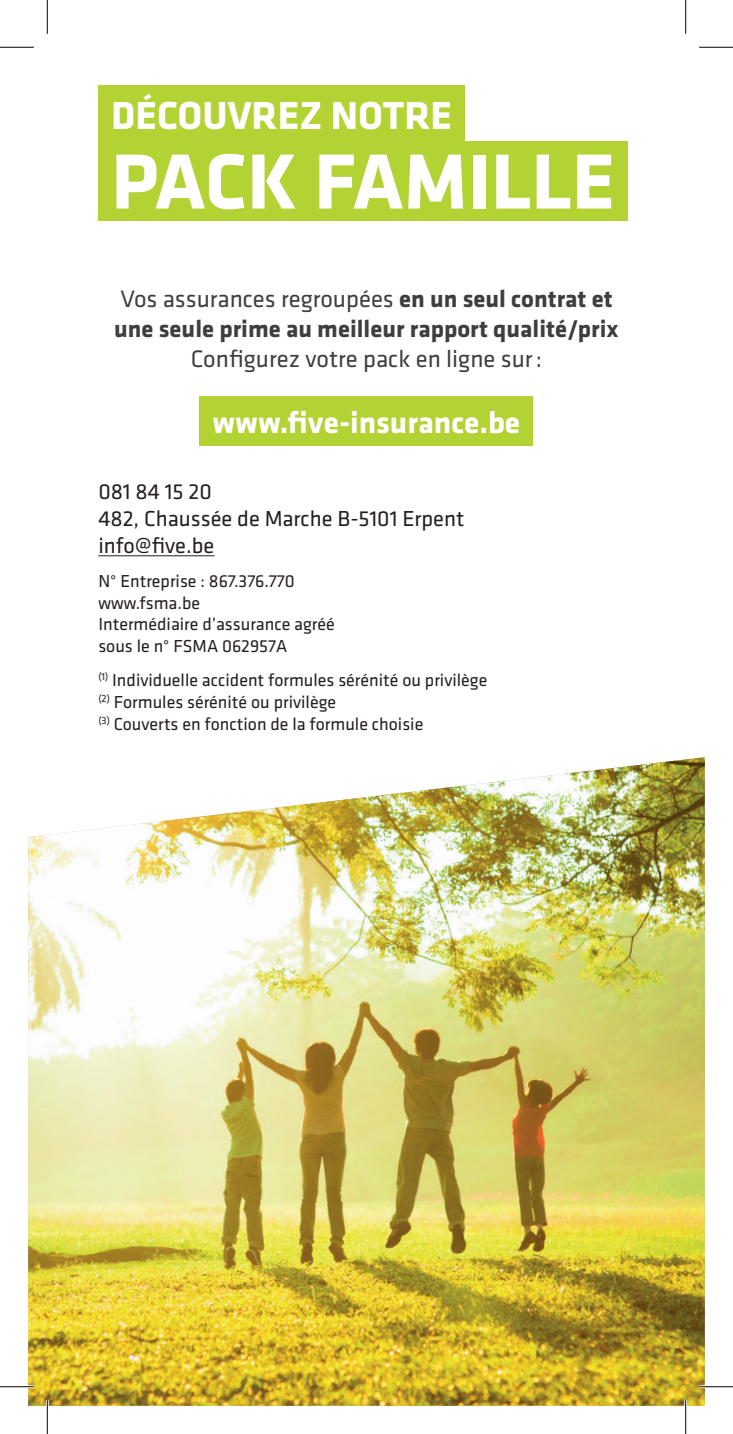
<style>
.page{position:relative;width:733px;height:1434px;background:#fff}
.page>*{position:absolute;margin:0;border:0;box-sizing:border-box;transform-origin:0 0}
.t1{font:700 81px "Klavika";color:#fff}
.t2{font:700 40.5px "Klavika";color:#fff}
.t3{font:700 31.5px "Klavika";color:#fff}
.t4{font:700 24.75px/29.7px "Klavika";color:#3e3e3f}
.t5{font:24.75px "Klavika";color:#3e3e3f}
.t6{font:22.5px/27px "Klavika";color:#231f20}
.t7{font:18px/21.6px "Klavika";color:#231f20}
.s1{font-weight:400}
</style>
<div class="page">
<hr style="left:98px;top:555px;width:116px;height:1px;background:#231f20">
<img style="left:28px;top:757px;width:676px;height:649px">
<div style="left:98px;top:86px;width:366px;height:55px;background:#b3d234"></div>
<div style="left:200px;top:396px;width:333px;height:49px;background:#b3d234"></div>
<div style="left:98px;top:141px;width:529px;height:80px;background:#b3d234"></div>
<hr style="left:0;top:1385px;width:34px;height:3px;background:#fff">
<hr style="left:699px;top:1385px;width:33px;height:3px;background:#fff">
<hr style="left:46px;top:1400px;width:3px;height:34px;background:#fff">
<hr style="left:684px;top:1400px;width:2px;height:34px;background:#fff">
<hr style="left:0;top:47px;width:34px;height:1px;background:#000">
<hr style="left:699px;top:47px;width:33px;height:1px;background:#000">
<hr style="left:0;top:1386px;width:34px;height:1px;background:#000">
<hr style="left:699px;top:1386px;width:33px;height:1px;background:#000">
<hr style="left:47px;top:0;width:1px;height:34px;background:#000">
<hr style="left:47px;top:1400px;width:1px;height:34px;background:#000">
<hr style="left:685px;top:0;width:1px;height:34px;background:#000">
<hr style="left:685px;top:1400px;width:1px;height:34px;background:#000">
<h2 class="t2" style="left:111px;top:93px;width:342px">DÉCOUVREZ NOTRE</h2>
<h1 class="t1" style="left:111px;top:138px;width:505px">PACK FAMILLE</h1>
<h3 class="t4" style="left:114px;top:285px;width:506px"><span class="s1">Vos assurances regroupées</span> en un seul contrat et une seule prime au meilleur rapport qualité/prix</h3>
<h3 class="t5" style="left:191px;top:345px;width:352px">Configurez votre pack en ligne sur:</h3>
<h3 class="t3" style="left:213px;top:405px;width:309px">www.five-insurance.be</h3>
<p class="t6" style="left:98px;top:478px;width:367px">081 84 15 20<br>482, Chaussée de Marche B-5101 Erpent info@five.be</p>
<p class="t7" style="left:98px;top:571px;width:238px">N° Entreprise : 867.376.770 www.fsma.be<br>Intermédiaire d’assurance agréé sous le n° FSMA 062957A</p>
<p class="t7" style="left:98px;top:670px;width:390px"><sup>(1)</sup> Individuelle accident formules sérénité ou privilège <sup>(2)</sup> Formules sérénité ou privilège<br><sup>(3)</sup> Couverts en fonction de la formule choisie</p>
</div>
